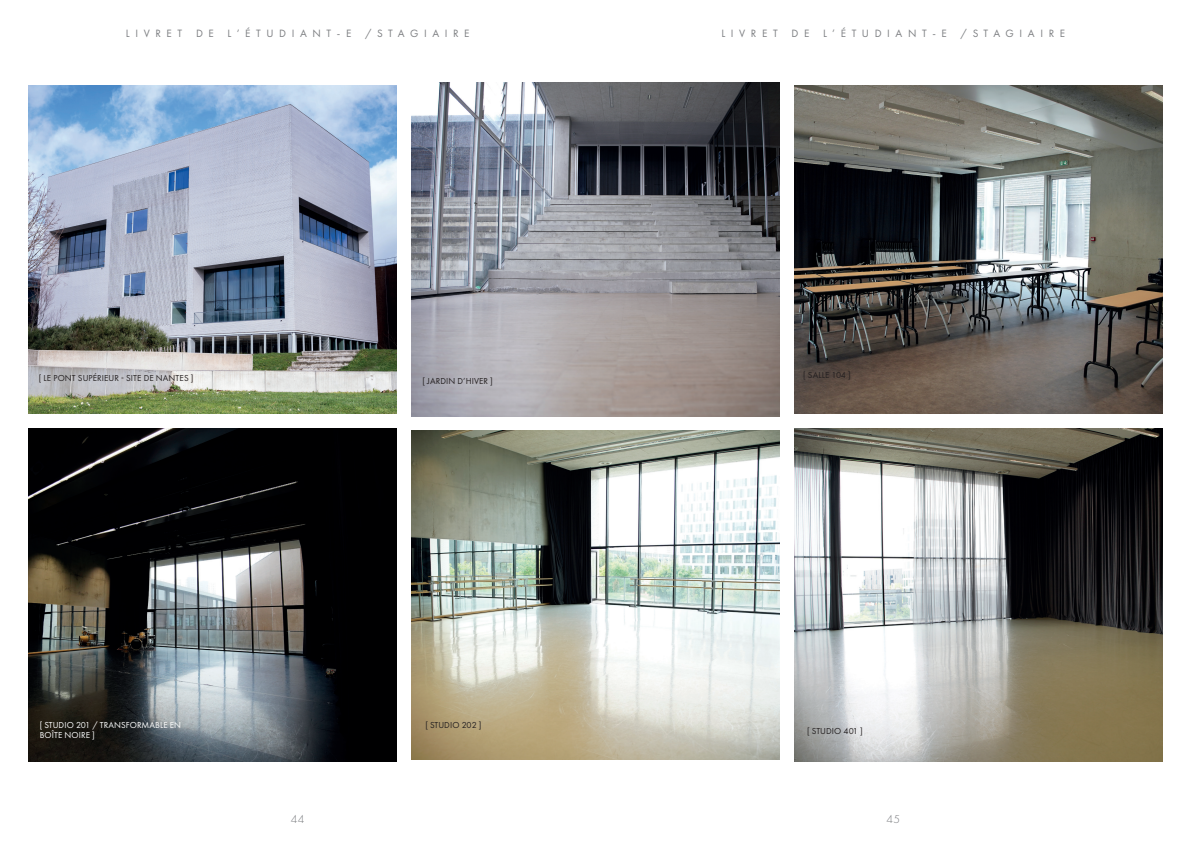
<style>
.page{position:relative;width:1191px;height:842px;background:#fff}
.page>*{position:absolute;margin:0;border:0;box-sizing:border-box;transform-origin:0 0}
.t1{font:300 12px "Futura PT";color:#7c7e81}
.t2{font:11px "Futura PT";letter-spacing:.51em;color:#7c7e81}
.t3{font:9px "Futura PT";letter-spacing:.01em;color:#231f20}
.t4{font:9px/10.8px "Futura PT";letter-spacing:.01em;color:#fff}
</style>
<div class="page">
<img style="left:28px;top:85px;width:369px;height:329px">
<img style="left:411px;top:83px;width:369px;height:333px">
<img style="left:794px;top:85px;width:368px;height:329px">
<img style="left:411px;top:430px;width:369px;height:329px">
<img style="left:28px;top:428px;width:369px;height:333px">
<img style="left:794px;top:428px;width:368px;height:333px">
<p class="t2" style="left:126px;top:27px;width:58px">LIVRET</p>
<p class="t2" style="left:196px;top:27px;width:19px">D E</p>
<p class="t2" style="left:228px;top:27px;width:125px">L’ÉTUDIANT-E</p>
<p class="t2" style="left:365px;top:27px;width:106px">/STAGIAIRE</p>
<p class="t2" style="left:721px;top:27px;width:58px">LIVRET</p>
<p class="t2" style="left:791px;top:27px;width:19px">D E</p>
<p class="t2" style="left:823px;top:27px;width:125px">L’ÉTUDIANT-E</p>
<p class="t2" style="left:960px;top:27px;width:106px">/STAGIAIRE</p>
<p class="t3" style="left:39px;top:372px;width:156px">[ LE PONT SUPÉRIEUR - SITE DE NANTES ]</p>
<p class="t3" style="left:422px;top:376px;width:72px">[ JARDIN D’HIVER ]</p>
<p class="t3" style="left:803px;top:370px;width:49px">[ SALLE 104 ]</p>
<p class="t4" style="left:40px;top:719px;width:143px">[ STUDIO 201 / TRANSFORMABLE EN<br>BOÎTE NOIRE ]</p>
<p class="t3" style="left:807px;top:725px;width:57px">[ STUDIO 401 ]</p>
<p class="t3" style="left:425px;top:719px;width:58px">[ STUDIO 202 ]</p>
<h1 class="t1" style="left:291px;top:812px;width:15px">44</h1>
<h1 class="t1" style="left:886px;top:812px;width:15px">45</h1>
</div>
